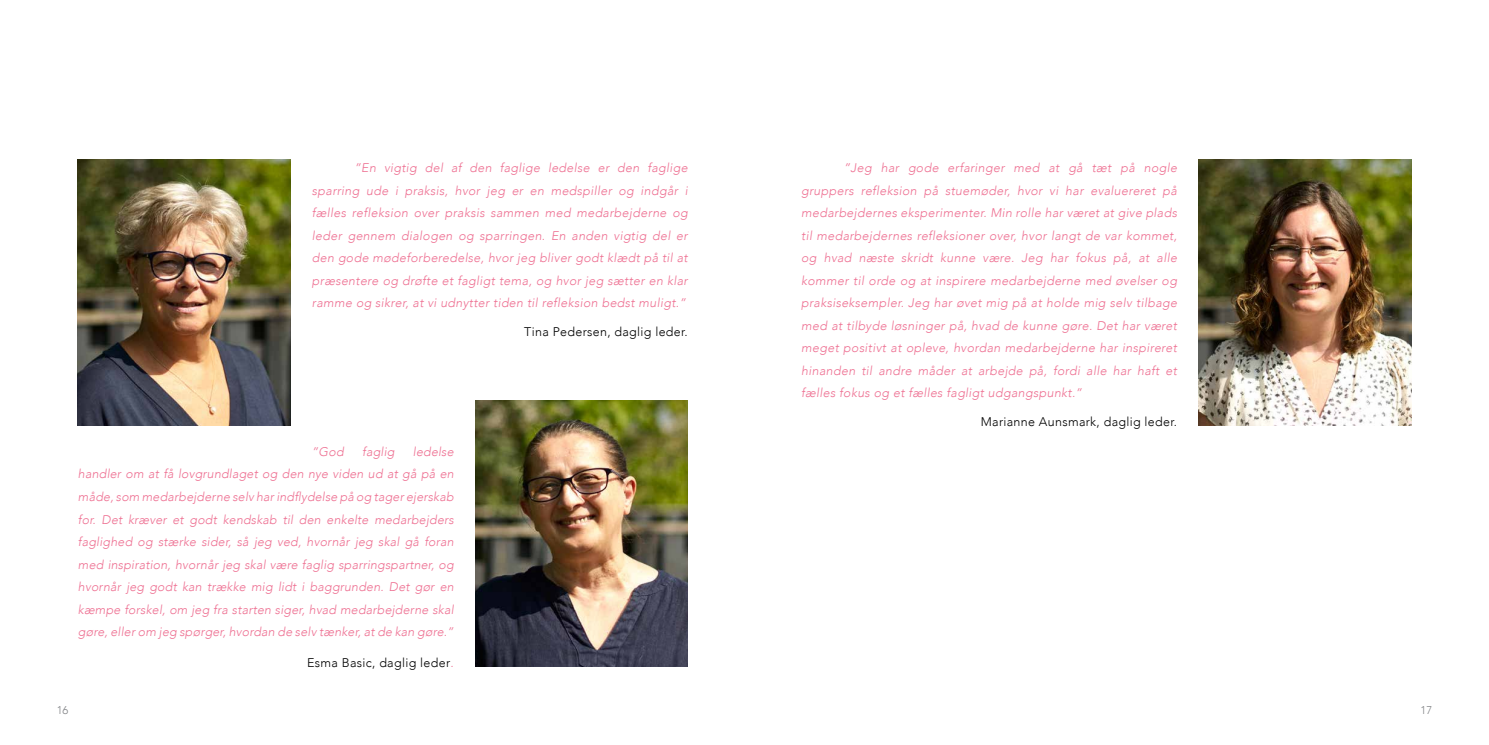
<style>
.page{position:relative;width:1489px;height:745px;background:#fff}
.page>*{position:absolute;margin:0;border:0;box-sizing:border-box;transform-origin:0 0}
.t1{font:italic 300 12.5px/22.5px "Avenir";letter-spacing:.025em;color:#ee7092;text-align:justify}
.t2{font:300 12.5px "Avenir";letter-spacing:.025em;color:#000}
.t3{font:300 11.25px "Avenir";color:#808285}
.s1{font-style:italic;color:#ee7092}
</style>
<div class="page">
<img style="left:475px;top:400px;width:212px;height:266px">
<img style="left:1198px;top:159px;width:212px;height:266px">
<img style="left:78px;top:159px;width:213px;height:266px">
<p class="t1" style="left:312px;top:156px;width:377px;text-indent:43px">”En vigtig del af den faglige ledelse er den faglige sparring ude i praksis, hvor jeg er en medspiller og indgår i fælles refleksion over praksis sammen med medarbejderne og leder gennem dialogen og sparringen. En anden vigtig del er den gode mødeforberedelse, hvor jeg bliver godt klædt på til at præsentere og drøfte et fagligt tema, og hvor jeg sætter en klar ramme og sikrer, at vi udnytter tiden til refleksion bedst muligt.”</p>
<p class="t2" style="left:524px;top:323px;width:165px">Tina Pedersen, daglig leder.</p>
<p class="t1" style="left:312px;top:440px;width:33px">”God</p>
<p class="t1" style="left:362px;top:440px;width:34px">faglig</p>
<p class="t1" style="left:78px;top:440px;width:377px;text-indent:335px">ledelse handler om at få lovgrundlaget og den nye viden ud at gå på en måde, som medarbejderne selv har indflydelse på og tager ejerskab for. Det kræver et godt kendskab til den enkelte medarbejders faglighed og stærke sider, så jeg ved, hvornår jeg skal gå foran med inspiration, hvornår jeg skal være faglig sparringspartner, og hvornår jeg godt kan trække mig lidt i baggrunden. Det gør en kæmpe forskel, om jeg fra starten siger, hvad medarbejderne skal gøre, eller om jeg spørger, hvordan de selv tænker, at de kan gøre.”</p>
<p class="t2" style="left:307px;top:654px;width:148px">Esma Basic, daglig leder<span class="s1">.</span></p>
<p class="t1" style="left:801px;top:156px;width:377px;text-indent:43px">”Jeg har gode erfaringer med at gå tæt på nogle gruppers refleksion på stuemøder, hvor vi har evaluereret på medarbejdernes eksperimenter. Min rolle har været at give plads til medarbejdernes refleksioner over, hvor langt de var kommet, og hvad næste skridt kunne være. Jeg har fokus på, at alle kommer til orde og at inspirere medarbejderne med øvelser og praksiseksempler. Jeg har øvet mig på at holde mig selv tilbage med at tilbyde løsninger på, hvad de kunne gøre. Det har været meget positivt at opleve, hvordan medarbejderne har inspireret hinanden til andre måder at arbejde på, fordi alle har haft et fælles fokus og et fælles fagligt udgangspunkt.”</p>
<p class="t2" style="left:980px;top:413px;width:198px">Marianne Aunsmark, daglig leder.</p>
<p class="t3" style="left:57px;top:703px;width:13px">16</p>
<p class="t3" style="left:1420px;top:703px;width:13px">17</p>
</div>
